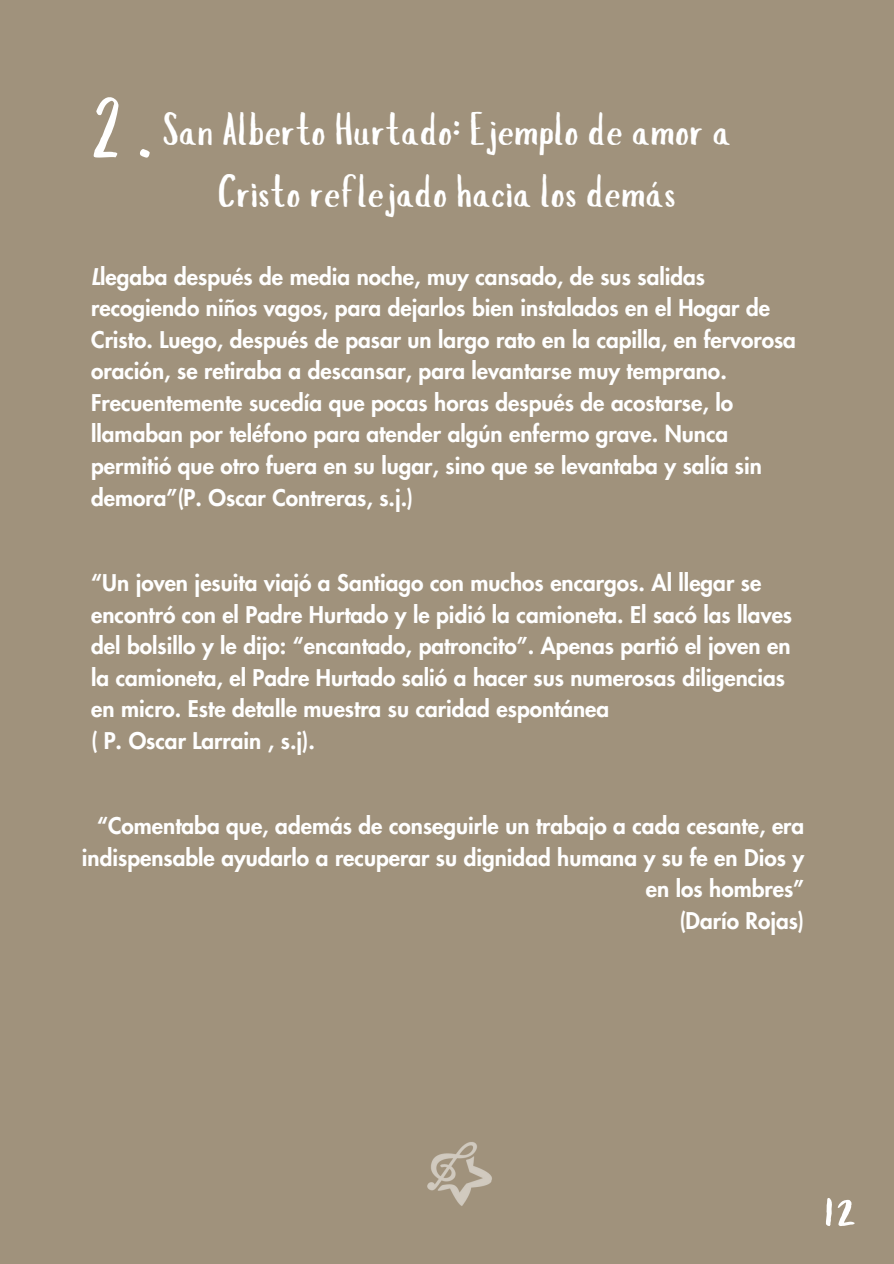
<style>
.page{position:relative;width:894px;height:1264px;background:#fff}
.page>*{position:absolute;margin:0;border:0;box-sizing:border-box;transform-origin:0 0}
.t1{font:82.5px "Slopes";color:#fff}
.t2{font:75px "Baby Fox";color:#fff}
.t3{font:45px/61.8px "Slopes";color:#fff;text-align:center}
.t4{font:800 22.5px/31.5px "Futura LT Pro";color:#fff}
.s1{font-style:italic}
</style>
<div class="page">
<div style="left:0;top:0;width:893px;height:1263px;background:#a0927c"></div>
<img style="left:427px;top:1142px;width:65px;height:64px">
<p class="t1" style="left:91px;top:96px;width:62px">2.</p>
<h2 class="t3" style="left:162px;top:103px;width:570px">San Alberto Hurtado: Ejemplo de amor a<br>Cristo reflejado hacia los demás</h2>
<p class="t4" style="left:91px;top:262px;width:706px"><span class="s1">L</span>legaba después de media noche, muy cansado, de sus salidas recogiendo niños vagos, para dejarlos bien instalados en el Hogar de Cristo. Luego, después de pasar un largo rato en la capilla, en fervorosa oración, se retiraba a descansar, para levantarse muy temprano.<br>Frecuentemente sucedía que pocas horas después de acostarse, lo llamaban por teléfono para atender algún enfermo grave. Nunca permitió que otro fuera en su lugar, sino que se levantaba y salía sin demora”(P. Oscar Contreras, s.j.)</p>
<p class="t4" style="left:91px;top:568px;width:702px">“Un joven jesuita viajó a Santiago con muchos encargos. Al llegar se encontró con el Padre Hurtado y le pidió la camioneta. El sacó las llaves del bolsillo y le dijo: “encantado, patroncito”. Apenas partió el joven en la camioneta, el Padre Hurtado salió a hacer sus numerosas diligencias en micro. Este detalle muestra su caridad espontánea</p>
<p class="t4" style="left:91px;top:725px;width:225px">( P. Oscar Larrain , s.j).</p>
<p class="t4" style="left:82px;top:811px;width:723px;text-align:right">“Comentaba que, además de conseguirle un trabajo a cada cesante, era indispensable ayudarlo a recuperar su dignidad humana y su fe en Dios y en los hombres”</p>
<p class="t4" style="left:679px;top:905px;width:126px">(Darío Rojas)</p>
<h1 class="t2" style="left:825px;top:1163px;width:35px">12</h1>
</div>
